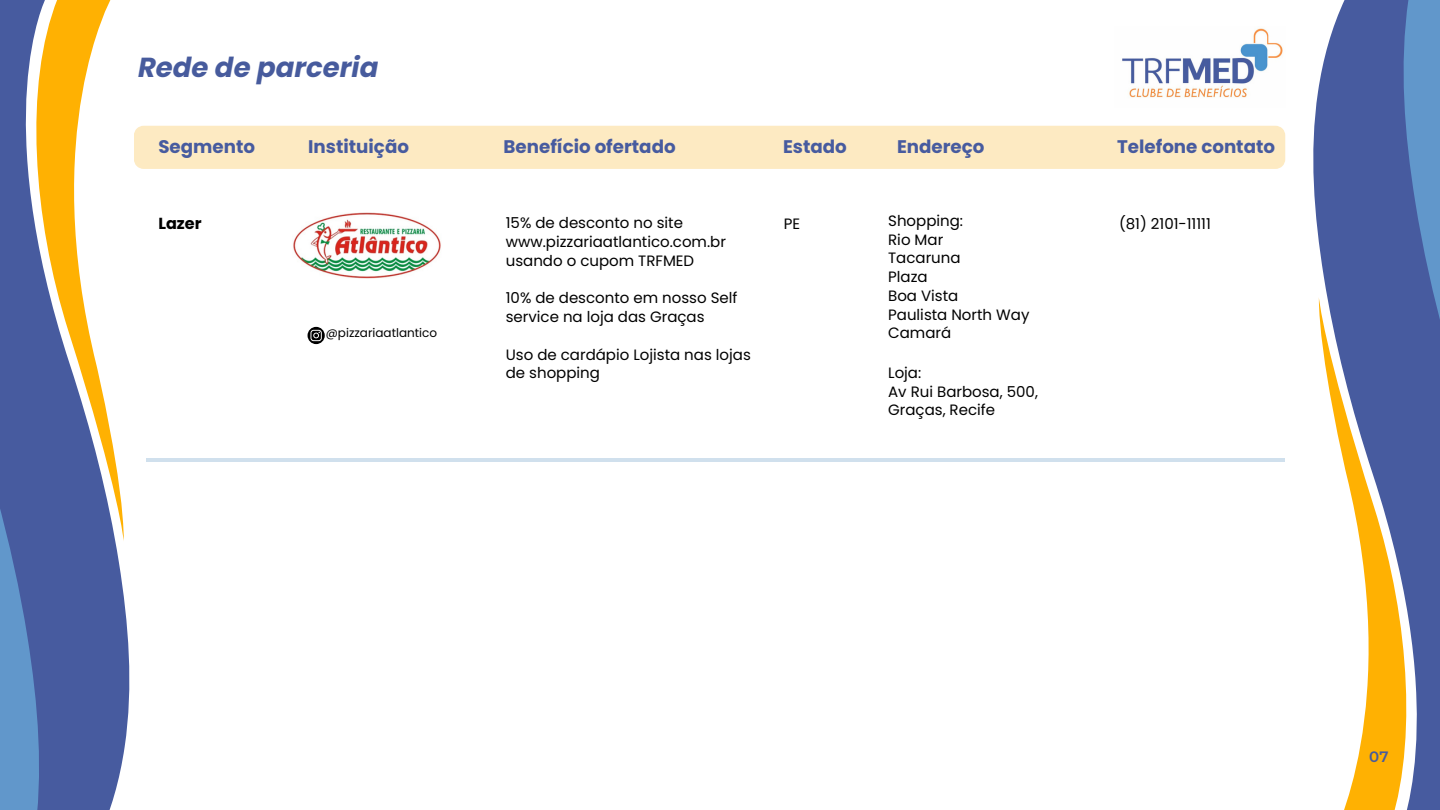
<style>
.page{position:relative;width:1440px;height:810px;background:#fff}
.page>*{position:absolute;margin:0;border:0;box-sizing:border-box;transform-origin:0 0}
.t1{font:italic 700 27.5px "Poppins";color:#475b9d}
.t2{font:700 18.2px "Poppins";color:#475b9f}
.t3{font:700 16px "Poppins";color:#000}
.t4{font:15px/18.8px "Poppins";color:#000}
.t5{font:600 15px "Montserrat";color:#475b9d}
.t6{font:12px "Poppins";color:#000}
</style>
<div class="page">
<div style="left:134px;top:126px;width:1151px;height:43px;background:#fdeac2"></div>
<img style="left:1122px;top:28px;width:161px;height:70px">
<svg style="left:0;top:0;width:130px;height:810px;background:#5f70ab"></svg>
<svg style="left:0;top:496px;width:44px;height:314px;background:#5780ba"></svg>
<svg style="left:23px;top:0;width:101px;height:542px"></svg>
<svg style="left:1313px;top:0;width:127px;height:810px;fill:#475b9f"></svg>
<svg style="left:1399px;top:0;width:41px;height:343px;background:#5780ba"></svg>
<svg style="left:1319px;top:297px;width:100px;height:513px"></svg>
<hr style="left:146px;top:458px;width:1139px;height:4px;background:#d0e0ed">
<img style="left:293px;top:212px;width:148px;height:66px">
<svg style="left:308px;top:327px;width:17px;height:17px"></svg>
<h1 class="t1" style="left:138px;top:48px;width:242px">Rede de parceria</h1>
<p class="t2" style="left:158px;top:134px;width:98px">Segmento</p>
<p class="t2" style="left:308px;top:134px;width:102px">Instituição</p>
<p class="t2" style="left:504px;top:134px;width:174px">Benefício ofertado</p>
<p class="t2" style="left:783px;top:134px;width:65px">Estado</p>
<p class="t2" style="left:897px;top:134px;width:89px">Endereço</p>
<p class="t2" style="left:1117px;top:134px;width:159px">Telefone contato</p>
<p class="t3" style="left:158px;top:212px;width:45px">Lazer</p>
<p class="t4" style="left:506px;top:214px;width:222px">15% de desconto no site www.pizzariaatlantico.com.br usando o cupom TRFMED</p>
<p class="t4" style="left:506px;top:289px;width:233px">10% de desconto em nosso Self service na loja das Graças</p>
<p class="t4" style="left:506px;top:345px;width:247px">Uso de cardápio Lojista nas lojas de shopping</p>
<p class="t6" style="left:326px;top:324px;width:113px">@pizzariaatlantico</p>
<p class="t4" style="left:784px;top:214px;width:18px">PE</p>
<p class="t4" style="left:888px;top:211px;width:143px">Shopping:<br>Rio Mar<br>Tacaruna<br>Plaza<br>Boa Vista<br>Paulista North Way<br>Camará</p>
<p class="t4" style="left:1119px;top:214px;width:93px">(81) 2101-11111</p>
<p class="t4" style="left:888px;top:363px;width:151px">Loja:<br>Av Rui Barbosa, 500,<br>Graças, Recife</p>
<p class="t5" style="left:1369px;top:747px;width:21px">07</p>
</div>
